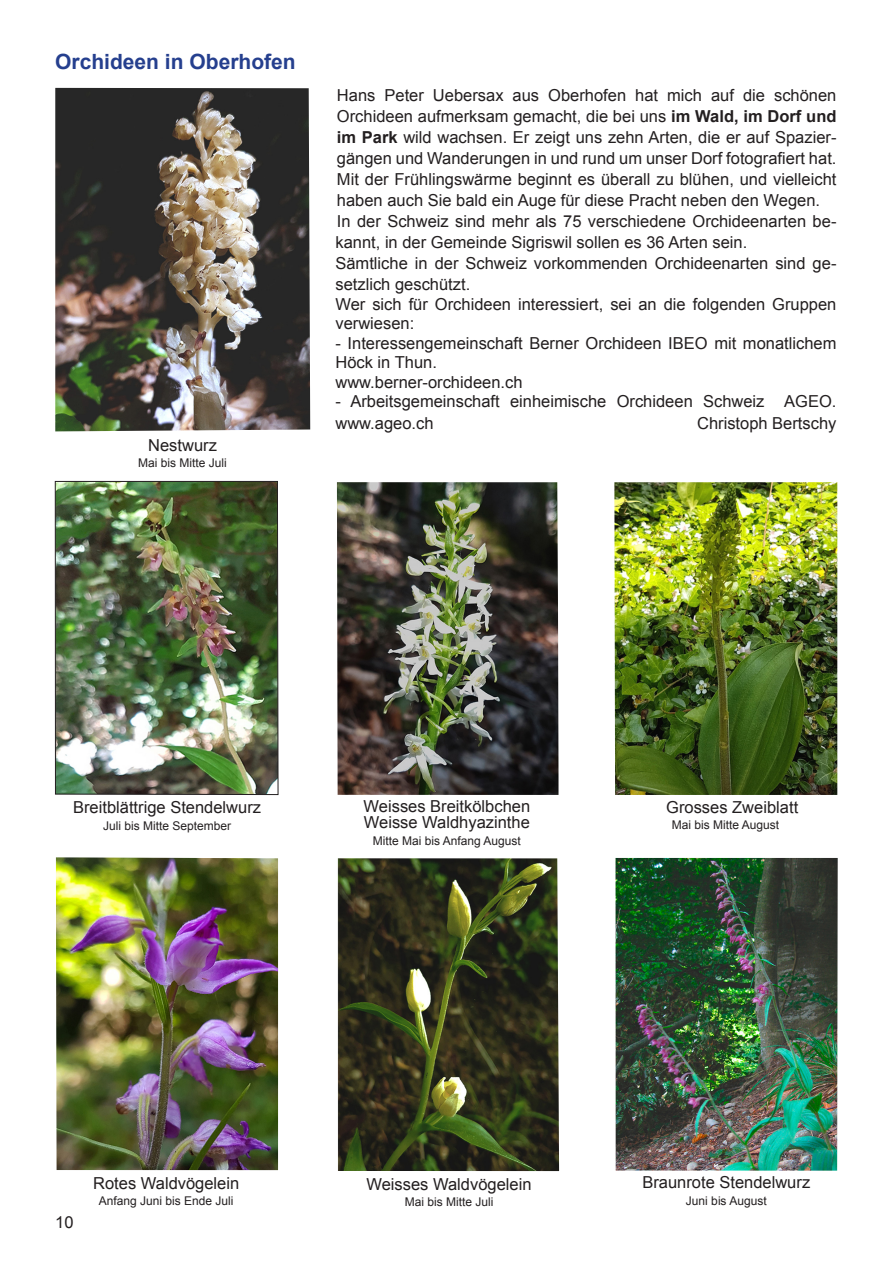
<style>
.page{position:relative;width:893px;height:1263px;background:#fff}
.page>*{position:absolute;margin:0;border:0;box-sizing:border-box;transform-origin:0 0}
.t1{font:700 21px "Arial";color:#253f8e}
.t2{font:16.5px/21px "Arial";color:#231f20}
.t3{font:12px "Arial";color:#231f20}
.s1{font-weight:700}
</style>
<div class="page">
<img style="left:55px;top:88px;width:255px;height:343px">
<img style="left:55px;top:481px;width:223px;height:314px">
<img style="left:56px;top:857px;width:222px;height:313px">
<img style="left:337px;top:482px;width:222px;height:313px">
<img style="left:614px;top:482px;width:223px;height:313px">
<img style="left:337px;top:858px;width:222px;height:313px">
<img style="left:615px;top:858px;width:223px;height:313px">
<p class="t1" style="left:55px;top:47px;width:242px">Orchideen in Oberhofen</p>
<p class="t2" style="left:148px;top:435px;width:70px">Nestwurz</p>
<p class="t3" style="left:138px;top:455px;width:90px">Mai bis Mitte Juli</p>
<p class="t2" style="left:335px;top:85px;width:503px">Hans Peter Uebersax aus Oberhofen hat mich auf die schönen Orchideen aufmerksam gemacht, die bei uns <span class="s1">im Wald, im Dorf und im Park</span> wild wachsen. Er zeigt uns zehn Arten, die er auf Spazier&shy;gängen und Wanderungen in und rund um unser Dorf fotografiert hat.<br>Mit der Frühlingswärme beginnt es überall zu blühen, und vielleicht haben auch Sie bald ein Auge für diese Pracht neben den Wegen.<br>In der Schweiz sind mehr als 75 verschiedene Orchideenarten be&shy;kannt, in der Gemeinde Sigriswil sollen es 36 Arten sein.<br>Sämtliche in der Schweiz vorkommenden Orchideenarten sind ge&shy;setzlich geschützt.</p>
<p class="t2" style="left:335px;top:295px;width:502px;line-height:19.5px">Wer sich für Orchideen interessiert, sei an die folgenden Gruppen verwiesen:</p>
<p class="t2" style="left:335px;top:334px;width:502px;line-height:19.5px">- Interessengemeinschaft Berner Orchideen IBEO mit monatlichem<br>Höck in Thun.<br>www.berner-orchideen.ch</p>
<p class="t2" style="left:335px;top:391px;width:503px">- Arbeitsgemeinschaft einheimische Orchideen Schweiz AGEO. www.ageo.ch</p>
<p class="t2" style="left:697px;top:412px;width:141px">Christoph Bertschy</p>
<p class="t2" style="left:73px;top:797px;width:189px">Breitblättrige Stendelwurz</p>
<p class="t3" style="left:103px;top:817px;width:130px">Juli bis Mitte September</p>
<p class="t2" style="left:364px;top:798px;width:168px;line-height:16.5px">Weisses Breitkölbchen<br>Weisse Waldhyazinthe</p>
<p class="t3" style="left:373px;top:833px;width:150px">Mitte Mai bis Anfang August</p>
<p class="t2" style="left:666px;top:797px;width:134px">Grosses Zweiblatt</p>
<p class="t3" style="left:672px;top:817px;width:109px">Mai bis Mitte August</p>
<p class="t2" style="left:55px;top:1212px;width:20px">10</p>
<p class="t2" style="left:93px;top:1172px;width:148px">Rotes Waldvögelein</p>
<p class="t3" style="left:99px;top:1193px;width:136px">Anfang Juni bis Ende Juli</p>
<p class="t2" style="left:366px;top:1173px;width:167px">Weisses Waldvögelein</p>
<p class="t3" style="left:405px;top:1194px;width:90px">Mai bis Mitte Juli</p>
<p class="t2" style="left:642px;top:1172px;width:169px">Braunrote Stendelwurz</p>
<p class="t3" style="left:686px;top:1193px;width:82px">Juni bis August</p>
</div>
